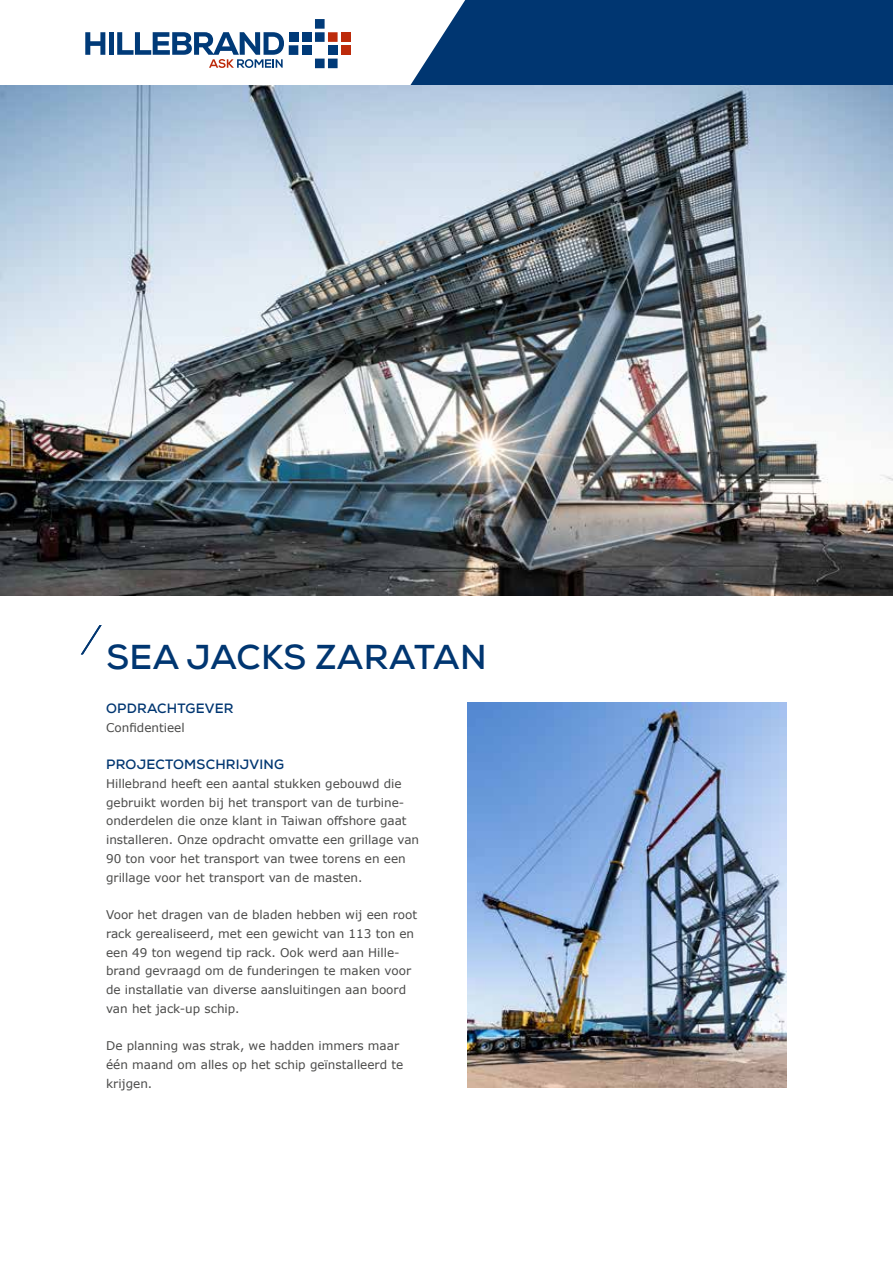
<style>
.page{position:relative;width:893px;height:1263px;background:#fff}
.page>*{position:absolute;margin:0;border:0;box-sizing:border-box;transform-origin:0 0}
.t1{font:700 34.5px "Nexa";letter-spacing:.015em;color:#003671}
.t2{font:700 13.5px "Nexa";letter-spacing:.015em;color:#003671}
.t3{font:12px/18.8px "Verdana";color:#4a4a49}
</style>
<div class="page">
<svg style="left:85px;top:0;width:808px;height:85px"></svg>
<svg style="left:81px;top:625px;width:21px;height:29px"></svg>
<img style="left:0;top:85px;width:893px;height:510px">
<img style="left:468px;top:703px;width:319px;height:385px">
<h1 class="t1" style="left:106px;top:635px;width:382px">SEA JACKS ZARATAN</h1>
<p class="t2" style="left:106px;top:699px;width:129px">OPDRACHTGEVER</p>
<p class="t3" style="left:106px;top:718px;width:80px">Confidentieel</p>
<p class="t2" style="left:106px;top:756px;width:180px">PROJECTOMSCHRIJVING</p>
<p class="t3" style="left:106px;top:774px;width:315px">Hillebrand heeft een aantal stukken gebouwd die gebruikt worden bij het transport van de turbine&shy;onderdelen die onze klant in Taiwan offshore gaat installeren. Onze opdracht omvatte een grillage van 90 ton voor het transport van twee torens en een grillage voor het transport van de masten.</p>
<p class="t3" style="left:106px;top:905px;width:313px">Voor het dragen van de bladen hebben wij een root rack gerealiseerd, met een gewicht van 113 ton en een 49 ton wegend tip rack. Ook werd aan Hille&shy;brand gevraagd om de funderingen te maken voor de installatie van diverse aansluitingen aan boord van het jack-up schip.</p>
<p class="t3" style="left:106px;top:1037px;width:299px">De planning was strak, we hadden immers maar één maand om alles op het schip geïnstalleerd te krijgen.</p>
</div>
